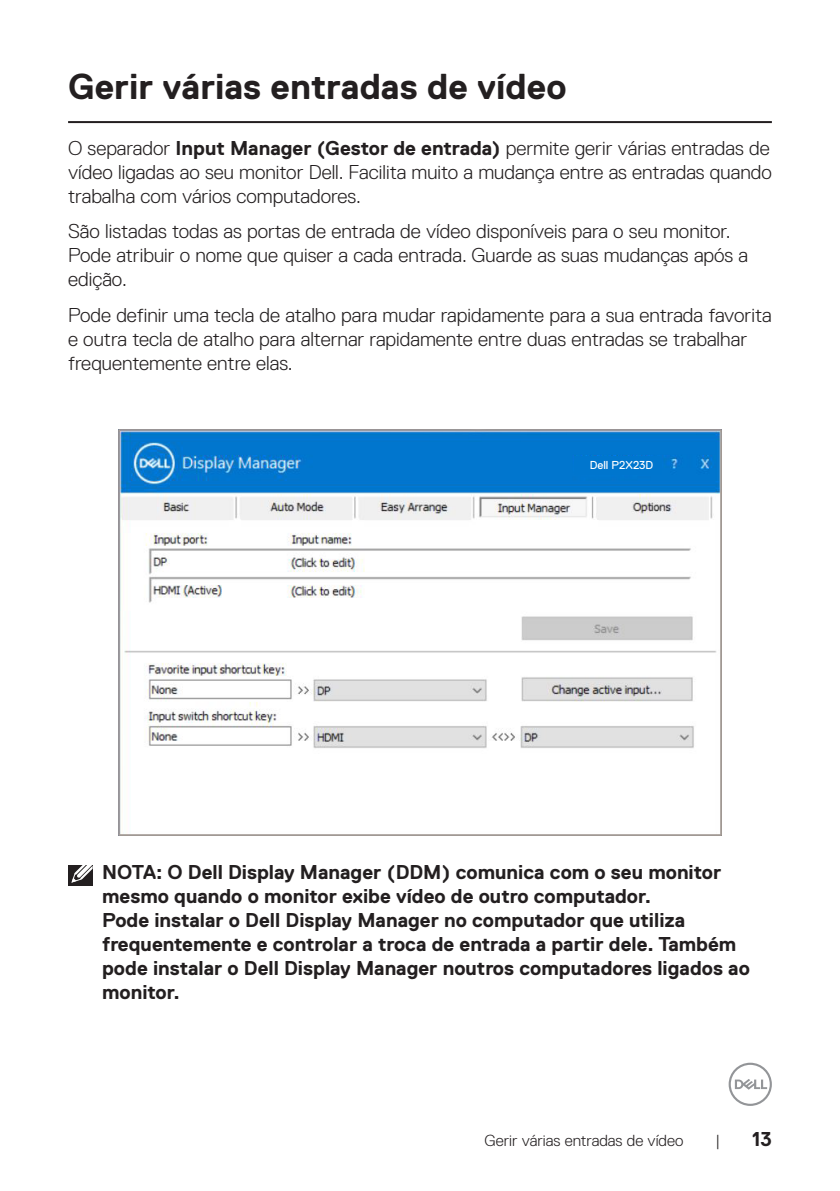
<style>
.page{position:relative;width:840px;height:1191px;background:#fff}
.page>*{position:absolute;margin:0;border:0;box-sizing:border-box;transform-origin:0 0}
.Head_1{font:700 36px "Dell Replica";color:#231f20}
.Paragraph{font:300 20px/24px "Dell Replica";color:#231f20}
.Note{font:700 20px/24px "Dell Replica";color:#231f20}
.t1{font:300 16px "Dell Replica";color:#231f20}
.t2{font:11.6px "Dell Replica";color:#fff}
.s1{font-weight:700}
</style>
<div class="page">
<svg style="left:728px;top:1062px;width:43px;height:44px"></svg>
<hr style="left:68px;top:121px;width:703px;height:2px;background:#231f20">
<img style="left:121px;top:432px;width:597px;height:348px">
<div style="left:118px;top:429px;width:603px;height:407px;border:2px solid #a89f99"></div>
<div style="left:573px;top:456px;width:88px;height:19px;background:#0076ce"></div>
<div style="left:68px;top:865px;width:24px;height:21px;background:#231f20"></div>
<svg style="left:71px;top:865px;width:22px;height:18px"></svg>
<p class="Head_1" style="left:68px;top:66px;width:499px">Gerir várias entradas de vídeo</p>
<p class="Paragraph" style="left:68px;top:136px;width:704px;text-align:justify">O separador <span class="s1">Input Manager (Gestor de entrada)</span> permite gerir várias entradas de vídeo ligadas ao seu monitor Dell. Facilita muito a mudança entre as entradas quando trabalha com vários computadores.</p>
<p class="Paragraph" style="left:68px;top:219px;width:681px">São listadas todas as portas de entrada de vídeo disponíveis para o seu monitor.<br>Pode atribuir o nome que quiser a cada entrada. Guarde as suas mudanças após a edição.</p>
<p class="Paragraph" style="left:68px;top:303px;width:704px">Pode definir uma tecla de atalho para mudar rapidamente para a sua entrada favorita e outra tecla de atalho para alternar rapidamente entre duas entradas se trabalhar frequentemente entre elas.</p>
<p class="t2" style="left:589px;top:459px;width:65px">Dell P2X23D</p>
<p class="Note" style="left:102px;top:860px;width:648px">NOTA: O Dell Display Manager (DDM) comunica com o seu monitor mesmo quando o monitor exibe vídeo de outro computador.<br>Pode instalar o Dell Display Manager no computador que utiliza frequentemente e controlar a troca de entrada a partir dele. Também pode instalar o Dell Display Manager noutros computadores ligados ao monitor.</p>
<p class="t1" style="left:484px;top:1131px;width:200px">Gerir várias entradas de vídeo</p>
<p class="t1" style="left:715px;top:1131px;width:6px">|</p>
<p class="Note" style="left:751px;top:1126px;width:21px">13</p>
</div>
